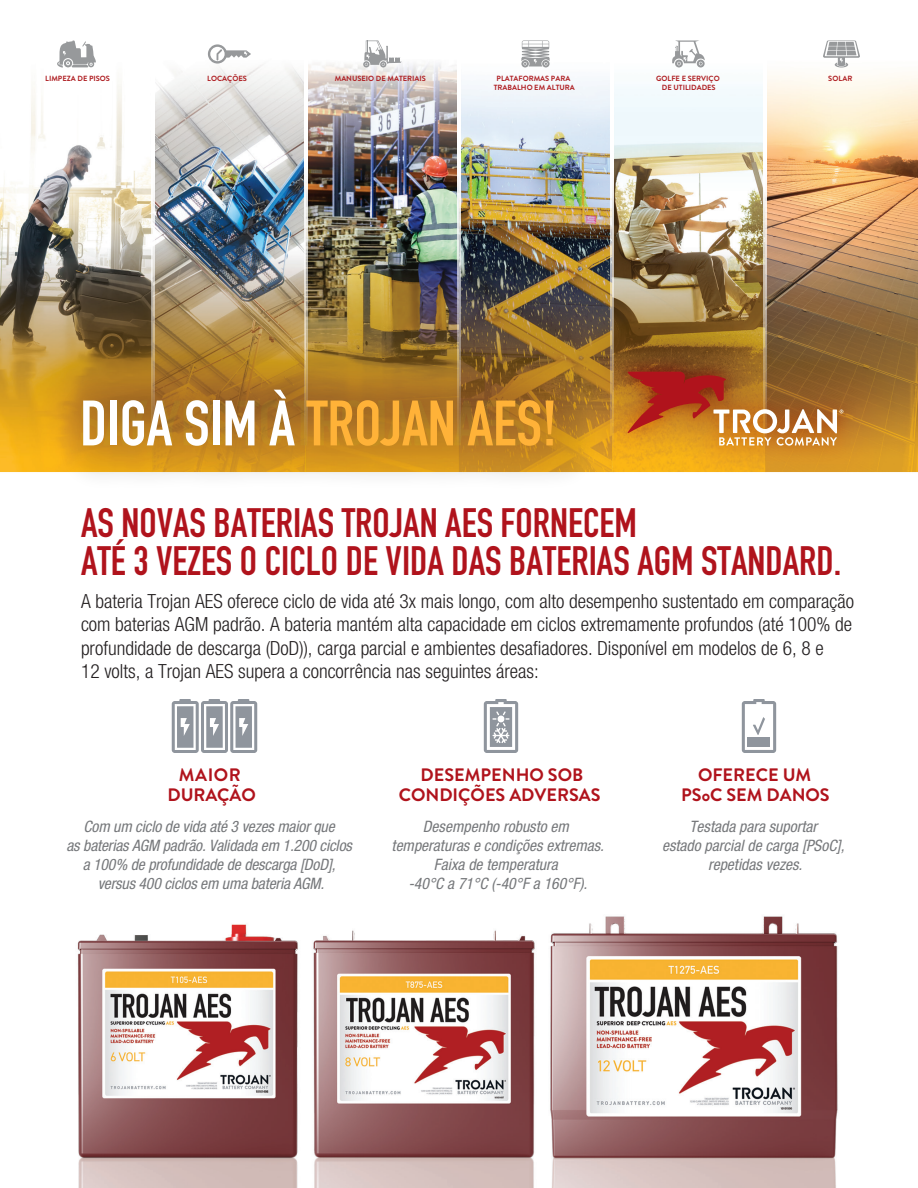
<style>
.page{position:relative;width:918px;height:1188px;background:#fff}
.page>*{position:absolute;margin:0;border:0;box-sizing:border-box;transform-origin:0 0}
.t1{font:700 63px "DIN Condensed";color:#ffb238}
.t2{font:700 40.5px/37.5px "DIN Condensed";color:#b0131c}
.t3{font:300 condensed 19.5px/23.4px "Helvetica Neue LT Pro";color:#231f20}
.t4{font:700 18px/19.5px "Brandon Grotesque";color:#b0131c;text-align:center}
.t5{font:italic condensed 15.75px/18.9px "Helvetica Neue LT Pro";color:#76787b;text-align:center}
.t6{font:700 7.5px/9px "Brandon Grotesque";color:#af1f23;text-align:center}
.s1{color:#fff}
</style>
<div class="page">
<img style="left:0;top:63px;width:918px;height:1125px">
<svg style="left:152px;top:63px;width:2px;height:297px"></svg>
<svg style="left:304px;top:63px;width:4px;height:297px"></svg>
<svg style="left:458px;top:63px;width:2px;height:297px"></svg>
<svg style="left:610px;top:63px;width:4px;height:437px"></svg>
<svg style="left:764px;top:63px;width:2px;height:437px"></svg>
<img style="left:605px;top:349px;width:261px;height:119px">
<svg style="left:627px;top:372px;width:216px;height:74px;background:#ba6f35"></svg>
<svg style="left:484px;top:699px;width:34px;height:54px"></svg>
<svg style="left:742px;top:699px;width:34px;height:54px"></svg>
<svg style="left:172px;top:699px;width:85px;height:54px"></svg>
<svg style="left:521px;top:40px;width:29px;height:28px"></svg>
<svg style="left:57px;top:40px;width:39px;height:28px"></svg>
<svg style="left:363px;top:40px;width:39px;height:28px"></svg>
<svg style="left:672px;top:40px;width:33px;height:27px"></svg>
<svg style="left:823px;top:40px;width:37px;height:28px"></svg>
<svg style="left:208px;top:44px;width:43px;height:20px"></svg>
<img style="left:41px;top:360px;width:565px;height:178px">
<img style="left:51px;top:377px;width:556px;height:171px">
<p class="t6" style="left:45px;top:74px;width:66px">LIMPEZA DE PISOS</p>
<p class="t6" style="left:207px;top:74px;width:41px">LOCAÇÕES</p>
<p class="t6" style="left:335px;top:74px;width:93px">MANUSEIO DE MATERIAIS</p>
<p class="t6" style="left:494px;top:74px;width:83px">PLATAFORMAS PARA<br>TRABALHO EM ALTURA</p>
<p class="t6" style="left:656px;top:74px;width:65px">GOLFE E SERVIÇO<br>DE UTILIDADES</p>
<p class="t6" style="left:828px;top:74px;width:26px">SOLAR</p>
<h1 class="t1" style="left:80px;top:381px;width:478px"><span class="s1">DIGA SIM À</span> TROJAN AES!</h1>
<h2 class="t2" style="left:81px;top:504px;width:762px">AS NOVAS BATERIAS TROJAN AES FORNECEM<br>ATÉ 3 VEZES O CICLO DE VIDA DAS BATERIAS AGM STANDARD.</h2>
<p class="t3" style="left:81px;top:589px;width:774px">A bateria Trojan AES oferece ciclo de vida até 3x mais longo, com alto desempenho sustentado em comparação com baterias AGM padrão. A bateria mantém alta capacidade em ciclos extremamente profundos (até 100% de profundidade de descarga (DoD)), carga parcial e ambientes desafiadores. Disponível em modelos de 6, 8 e<br>12 volts, a Trojan AES supera a concorrência nas seguintes áreas:</p>
<p class="t4" style="left:168px;top:766px;width:90px">MAIOR<br>DURAÇÃO</p>
<p class="t5" style="left:66px;top:817px;width:287px">Com um ciclo de vida até 3 vezes maior que<br>as baterias AGM padrão. Validada em 1.200 ciclos a 100% de profundidade de descarga [DoD], versus 400 ciclos em uma bateria AGM.</p>
<p class="t5" style="left:392px;top:817px;width:214px">Desempenho robusto em temperaturas e condições extremas.<br>Faixa de temperatura<br>-40°C a 71°C (-40°F a 160°F).</p>
<p class="t5" style="left:662px;top:817px;width:184px">Testada para suportar<br>estado parcial de carga [PSoC], repetidas vezes.</p>
<p class="t4" style="left:399px;top:766px;width:203px">DESEMPENHO SOB<br>CONDIÇÕES ADVERSAS</p>
<p class="t4" style="left:681px;top:766px;width:150px">OFERECE UM<br>PSoC SEM DANOS</p>
</div>
